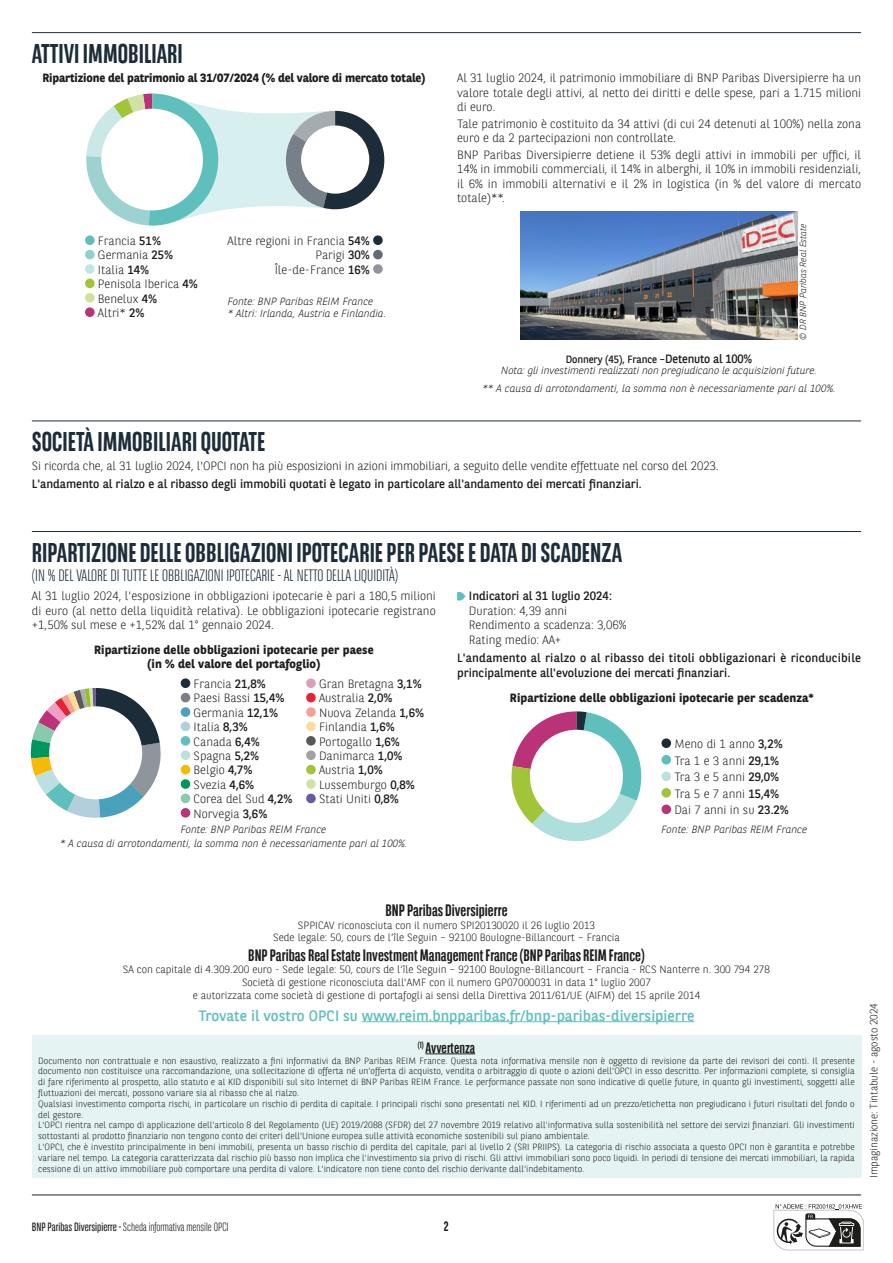
<style>
.page{position:relative;width:893px;height:1263px;background:#fff}
.page>*{position:absolute;margin:0;border:0;box-sizing:border-box;transform-origin:0 0}
.t1{font:700 27px "BNPP Sans Condensed";color:#1d2c39}
.t2{font:700 16.5px "BNPP Sans Condensed";color:#1d1d1b}
.t3{font:300 16.5px "BNPP Sans Condensed";color:#1d2c39}
.t4{font:15px "BNPP Sans";color:#5ebfbc}
.t5{font:700 15px "BNPP Sans Condensed";color:#1d1d1b}
.t6{font:700 13.5px "BNPP Sans Condensed";color:#1d1d1b}
.t7{font:300 12px/14.4px "BNPP Sans";color:#1d1d1b}
.t8{font:12px/14.4px "BNPP Sans";color:#1d1d1b}
.t9{font:700 12px/13.5px "BNPP Sans";letter-spacing:.01em;color:#1d1d1b;text-align:center}
.t10{font:700 12px "BNPP Sans";letter-spacing:-.01em;color:#1d1d1b}
.t11{font:300 12px "BNPP Sans Condensed";color:#1d1d1b}
.t12{font:300 10.5px/12.6px "BNPP Sans";color:#1d1d1b;text-align:center}
.t13{font:italic 300 10.5px/12px "BNPP Sans";color:#1d1d1b}
.t14{font:300 9px/10.8px "BNPP Sans";color:#1d1d1b}
.t15{font:italic 300 9px "BNPP Sans";color:#1d1d1b}
.s1{font-weight:400}
.s2{font-weight:400;font-style:normal}
.s3{font-weight:400;font-style:normal;font-size:12px}
</style>
<div class="page">
<hr style="left:32px;top:1194px;width:829px;height:1px;background:#1d1d1b">
<hr style="left:32px;top:32px;width:829px;height:1px;background:#1d2c39">
<svg style="left:85px;top:235px;width:10px;height:82px"></svg>
<svg style="left:373px;top:235px;width:10px;height:39px"></svg>
<hr style="left:32px;top:421px;width:829px;height:1px;background:#1d2c39">
<svg style="left:457px;top:592px;width:9px;height:8px"></svg>
<hr style="left:32px;top:531px;width:829px;height:1px;background:#1d2c39">
<svg style="left:511px;top:711px;width:131px;height:130px"></svg>
<div style="left:530px;top:730px;width:93px;height:93px;background:#fff;border-radius:50%"></div>
<svg style="left:661px;top:738px;width:10px;height:10px"></svg>
<svg style="left:661px;top:755px;width:10px;height:9px"></svg>
<svg style="left:661px;top:771px;width:10px;height:10px"></svg>
<svg style="left:661px;top:788px;width:10px;height:9px"></svg>
<svg style="left:661px;top:804px;width:10px;height:10px"></svg>
<svg style="left:30px;top:688px;width:131px;height:130px"></svg>
<div style="left:49px;top:706px;width:93px;height:93px;background:#fff;border-radius:50%"></div>
<svg style="left:180px;top:678px;width:11px;height:140px"></svg>
<svg style="left:306px;top:678px;width:10px;height:125px"></svg>
<hr style="left:362px;top:1021px;width:332px;height:1px;background:#5ebfbc">
<div style="left:32px;top:1035px;width:829px;height:143px;background:#e6f3f3"></div>
<hr style="left:425px;top:1053px;width:50px;height:1px;background:#1d1d1b">
<svg style="left:86px;top:94px;width:298px;height:132px"></svg>
<div style="left:301px;top:125px;width:68px;height:69px;background:#fff;border-radius:50%"></div>
<img style="left:521px;top:212px;width:276px;height:128px">
<svg style="left:773px;top:1204px;width:91px;height:46px"></svg>
<h1 class="t1" style="left:32px;top:38px;width:152px">ATTIVI IMMOBILIARI</h1>
<h3 class="t10" style="left:42px;top:70px;width:385px">Ripartizione del patrimonio al 31/07/2024 (% del valore di mercato totale)</h3>
<h3 class="t7" style="left:98px;top:233px;width:101px">Francia <span class="s1">51%<br></span>Germania <span class="s1">25%<br></span>Italia <span class="s1">14%<br></span>Penisola Iberica <span class="s1">4%<br></span>Benelux <span class="s1">4%<br></span>Altri* <span class="s1">2%</span></h3>
<h3 class="t7" style="left:228px;top:233px;width:144px;text-align:right">Altre regioni in Francia <span class="s1">54%<br></span>Parigi <span class="s1">30%<br></span>Île-de-France <span class="s1">16%</span></h3>
<p class="t13" style="left:228px;top:295px;width:160px">Fonte: BNP Paribas REIM France<br>* Altri: Irlanda, Austria e Finlandia.</p>
<h3 class="t7" style="left:457px;top:71px;width:405px;text-align:justify">Al 31 luglio 2024, il patrimonio immobiliare di BNP Paribas Diversipierre ha un valore totale degli attivi, al netto dei diritti e delle spese, pari a 1.715 milioni di euro.</h3>
<h3 class="t7" style="left:457px;top:116px;width:405px">Tale patrimonio è costituito da 34 attivi (di cui 24 detenuti al 100%) nella zona euro e da 2 partecipazioni non controllate.</h3>
<p class="t7" style="left:457px;top:147px;width:405px;text-align:justify">BNP Paribas Diversipierre detiene il 53% degli attivi in immobili per uffici, il 14% in immobili commerciali, il 14% in alberghi, il 10% in immobili residenziali, il 6% in immobili alternativi e il 2% in logistica (in % del valore di mercato totale)**.</p>
<p class="t15" style="left:797px;top:340px;width:118px;rotate:-90deg">© DR BNP Paribas Real Estate</p>
<p class="t13" style="left:501px;top:353px;width:317px;line-height:11.1px;text-align:center"><span class="s2">Donnery (45), France –</span><span class="s3">Detenuto al 100%<br></span>Nota: gli investimenti realizzati non pregiudicano le acquisizioni future.</p>
<p class="t13" style="left:482px;top:382px;width:355px">** A causa di arrotondamenti, la somma non è necessariamente pari al 100%.</p>
<h1 class="t1" style="left:32px;top:426px;width:235px">SOCIETÀ IMMOBILIARI QUOTATE</h1>
<h3 class="t7" style="left:32px;top:458px;width:688px">Si ricorda che, al 31 luglio 2024, l'OPCI non ha più esposizioni in azioni immobiliari, a seguito delle vendite effettuate nel corso del 2023.</h3>
<h3 class="t8" style="left:32px;top:476px;width:611px">L'andamento al rialzo e al ribasso degli immobili quotati è legato in particolare all'andamento dei mercati finanziari.</h3>
<h1 class="t1" style="left:32px;top:536px;width:592px">RIPARTIZIONE DELLE OBBLIGAZIONI IPOTECARIE PER PAESE E DATA DI SCADENZA</h1>
<h2 class="t3" style="left:32px;top:565px;width:368px">(IN % DEL VALORE DI TUTTE LE OBBLIGAZIONI IPOTECARIE - AL NETTO DELLA LIQUIDITÀ)</h2>
<h3 class="t7" style="left:32px;top:588px;width:405px;text-align:justify">Al 31 luglio 2024, l'esposizione in obbligazioni ipotecarie è pari a 180,5 milioni di euro (al netto della liquidità relativa). Le obbligazioni ipotecarie registrano +1,50% sul mese e +1,52% dal 1° gennaio 2024.</h3>
<h3 class="t8" style="left:469px;top:589px;width:144px">Indicatori al 31 luglio 2024:</h3>
<h3 class="t7" style="left:469px;top:603px;width:159px">Duration: 4,39 anni<br>Rendimento a scadenza: 3,06%<br>Rating medio: AA+</h3>
<h3 class="t8" style="left:457px;top:650px;width:405px">L'andamento al rialzo o al ribasso dei titoli obbligazionari è riconducibile principalmente all'evoluzione dei mercati finanziari.</h3>
<h3 class="t9" style="left:94px;top:643px;width:281px">Ripartizione delle obbligazioni ipotecarie per paese (in % del valore del portafoglio)</h3>
<h3 class="t7" style="left:194px;top:676px;width:100px">Francia <span class="s1">21,8%<br></span>Paesi Bassi <span class="s1">15,4%<br></span>Germania <span class="s1">12,1%<br></span>Italia <span class="s1">8,3%<br></span>Canada <span class="s1">6,4%<br></span>Spagna <span class="s1">5,2%<br></span>Belgio <span class="s1">4,7%<br></span>Svezia <span class="s1">4,6%<br></span>Corea del Sud <span class="s1">4,2%<br></span>Norvegia <span class="s1">3,6%</span></h3>
<p class="t13" style="left:181px;top:823px;width:147px">Fonte: BNP Paribas REIM France</p>
<h3 class="t7" style="left:319px;top:676px;width:107px">Gran Bretagna <span class="s1">3,1%<br></span>Australia <span class="s1">2,0%<br></span>Nuova Zelanda <span class="s1">1,6%<br></span>Finlandia <span class="s1">1,6%<br></span>Portogallo <span class="s1">1,6%<br></span>Danimarca <span class="s1">1,0%<br></span>Austria <span class="s1">1,0%<br></span>Lussemburgo <span class="s1">0,8%<br></span>Stati Uniti <span class="s1">0,8%</span></h3>
<h3 class="t9" style="left:510px;top:690px;width:305px">Ripartizione delle obbligazioni ipotecarie per scadenza*</h3>
<h3 class="t7" style="left:674px;top:735px;width:116px;line-height:16.5px">Meno di 1 anno <span class="s1">3,2%<br></span>Tra 1 e 3 anni <span class="s1">29,1%<br></span>Tra 3 e 5 anni <span class="s1">29,0%<br></span>Tra 5 e 7 anni <span class="s1">15,4%<br></span>Dai 7 anni in su <span class="s1">23.2%</span></h3>
<p class="t13" style="left:661px;top:822px;width:147px">Fonte: BNP Paribas REIM France</p>
<p class="t13" style="left:60px;top:837px;width:349px">* A causa di arrotondamenti, la somma non è necessariamente pari al 100%.</p>
<h2 class="t2" style="left:385px;top:901px;width:124px">BNP Paribas Diversipierre</h2>
<p class="t12" style="left:273px;top:918px;width:348px">SPPICAV riconosciuta con il numero SPI20130020 il 26 luglio 2013<br>Sede legale: 50, cours de l’île Seguin – 92100 Boulogne-Billancourt – Francia</p>
<h2 class="t2" style="left:248px;top:945px;width:398px">BNP Paribas Real Estate Investment Management France (BNP Paribas REIM France)</h2>
<p class="t12" style="left:123px;top:963px;width:649px">SA con capitale di 4.309.200 euro - Sede legale: 50, cours de l’île Seguin – 92100 Boulogne-Billancourt – Francia - RCS Nanterre n. 300 794 278<br>Società di gestione riconosciuta dall'AMF con il numero GP07000031 in data 1° luglio 2007<br>e autorizzata come società di gestione di portafogli ai sensi della Direttiva 2011/61/UE (AIFM) del 15 aprile 2014</p>
<h3 class="t4" style="left:199px;top:1005px;width:497px">Trovate il vostro OPCI su www.reim.bnpparibas.fr/bnp-paribas-diversipierre</h3>
<p class="t12" style="left:867px;top:1178px;width:176px;rotate:-90deg">Impaginazione: Tintabule - agosto 2024</p>
<h3 class="t5" style="left:418px;top:1039px;width:59px"><sup>(1)</sup> Avvertenza</h3>
<p class="t14" style="left:38px;top:1054px;width:818px">Documento non contrattuale e non esaustivo, realizzato a fini informativi da BNP Paribas REIM France. Questa nota informativa mensile non è oggetto di revisione da parte dei revisori dei conti. Il presente documento non costituisce una raccomandazione, una sollecitazione di offerta né un'offerta di acquisto, vendita o arbitraggio di quote o azioni dell'OPCI in esso descritto. Per informazioni complete, si consiglia di fare riferimento al prospetto, allo statuto e al KID disponibili sul sito Internet di BNP Paribas REIM France. Le performance passate non sono indicative di quelle future, in quanto gli investimenti, soggetti alle fluttuazioni dei mercati, possono variare sia al ribasso che al rialzo.<br>Qualsiasi investimento comporta rischi, in particolare un rischio di perdita di capitale. I principali rischi sono presentati nel KID. I riferimenti ad un prezzo/etichetta non pregiudicano i futuri risultati del fondo o del gestore.<br>L'OPCI rientra nel campo di applicazione dell'articolo 8 del Regolamento (UE) 2019/2088 (SFDR) del 27 novembre 2019 relativo all'informativa sulla sostenibilità nel settore dei servizi finanziari. Gli investimenti sottostanti al prodotto finanziario non tengono conto dei criteri dell’Unione europea sulle attività economiche sostenibili sul piano ambientale.<br>L'OPCI, che è investito principalmente in beni immobili, presenta un basso rischio di perdita del capitale, pari al livello 2 (SRI PRIIPS). La categoria di rischio associata a questo OPCI non è garantita e potrebbe variare nel tempo. La categoria caratterizzata dal rischio più basso non implica che l'investimento sia privo di rischi. Gli attivi immobiliari sono poco liquidi. In periodi di tensione dei mercati immobiliari, la rapida cessione di un attivo immobiliare può comportare una perdita di valore. L'indicatore non tiene conto del rischio derivante dall'indebitamento.</p>
<h3 class="t11" style="left:32px;top:1219px;width:198px"><span class="s1">BNP Paribas Diversipierre -</span> Scheda informativa mensile OPCI</h3>
<h3 class="t6" style="left:444px;top:1218px;width:6px">2</h3>
</div>
